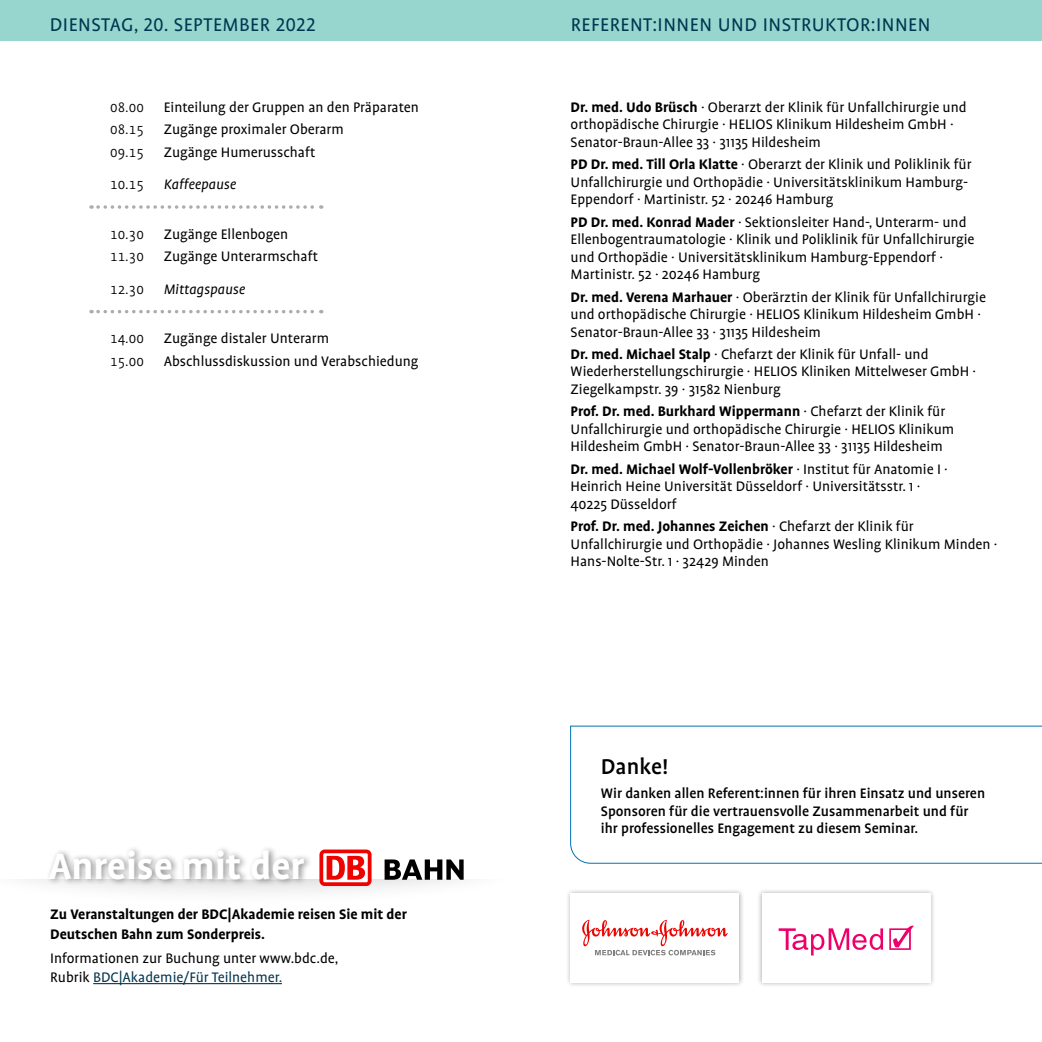
<style>
.page{position:relative;width:1042px;height:1042px;background:#fff}
.page>*{position:absolute;margin:0;border:0;box-sizing:border-box;transform-origin:0 0}
.t1{font:700 42px "Profile Pro";color:#fff}
.t2{font:500 24.5px "Profile Pro";color:#000}
.t3{font:21px "Profile Pro";letter-spacing:.025em;color:#003650}
.t4{font:15.75px/17.5px "Profile Pro";color:#000}
.t5{font:500 15.75px/17.5px "Profile Pro";color:#000}
.t6{font:700 15.75px/19.2px "Profile Pro";color:#000}
.t7{font:300 15.75px "Profile Pro";color:#000}
.t8{font:italic 15.75px "Profile Pro";color:#000}
.s1{color:#003650}
.s2{font-weight:700}
</style>
<div class="page">
<div style="left:0;top:0;width:1042px;height:40px;background:#96d6ce"></div>
<svg style="left:98px;top:205px;width:224px;height:4px"></svg>
<svg style="left:98px;top:310px;width:224px;height:3px"></svg>
<div style="left:757px;top:887px;width:179px;height:101px;background:#000;opacity:.33"></div>
<div style="left:762px;top:893px;width:169px;height:89px;background:#fff"></div>
<svg style="left:889px;top:925px;width:25px;height:25px"></svg>
<svg style="left:778px;top:928px;width:105px;height:27px"></svg>
<hr style="left:93px;top:983px;width:189px;height:1px;background:#003650">
<div style="left:45px;top:845px;width:268px;height:41px;background:#000;opacity:.47"></div>
<div style="left:319px;top:849px;width:52px;height:37px;background:#ed0400;border-radius:5px"></div>
<svg style="left:323px;top:853px;width:45px;height:29px"></svg>
<svg style="left:327px;top:856px;width:38px;height:24px"></svg>
<svg style="left:384px;top:859px;width:80px;height:21px"></svg>
<svg style="left:570px;top:725px;width:472px;height:139px"></svg>
<div style="left:565px;top:887px;width:180px;height:101px;background:#000;opacity:.33"></div>
<div style="left:570px;top:893px;width:169px;height:89px;background:#fff"></div>
<svg style="left:582px;top:920px;width:146px;height:35px"></svg>
<h3 class="t3" style="left:50px;top:13px;width:268px">DIENSTAG, 20. SEPTEMBER 2022</h3>
<h3 class="t3" style="left:571px;top:13px;width:361px">REFERENT:INNEN UND INSTRUKTOR:INNEN</h3>
<p class="t7" style="left:110px;top:98px;width:35px">08.00</p>
<p class="t4" style="left:164px;top:99px;width:257px">Einteilung der Gruppen an den Präparaten</p>
<p class="t7" style="left:110px;top:121px;width:35px">08.15</p>
<p class="t4" style="left:164px;top:121px;width:182px">Zugänge proximaler Oberarm</p>
<p class="t7" style="left:110px;top:143px;width:35px">09.15</p>
<p class="t4" style="left:164px;top:144px;width:153px">Zugänge Humerusschaft</p>
<p class="t7" style="left:110px;top:176px;width:35px">10.15</p>
<p class="t8" style="left:164px;top:175px;width:74px">Kaffeepause</p>
<p class="t7" style="left:110px;top:225px;width:35px">10.30</p>
<p class="t4" style="left:164px;top:226px;width:126px">Zugänge Ellenbogen</p>
<p class="t7" style="left:110px;top:248px;width:35px">11.30</p>
<p class="t4" style="left:164px;top:248px;width:156px">Zugänge Unterarmschaft</p>
<p class="t7" style="left:110px;top:280px;width:35px">12.30</p>
<p class="t8" style="left:164px;top:280px;width:83px">Mittagspause</p>
<p class="t7" style="left:110px;top:330px;width:35px">14.00</p>
<p class="t4" style="left:164px;top:330px;width:167px">Zugänge distaler Unterarm</p>
<p class="t7" style="left:110px;top:352px;width:35px">15.00</p>
<p class="t4" style="left:164px;top:353px;width:256px">Abschlussdiskussion und Verabschiedung</p>
<h1 class="t1" style="left:48px;top:841px;width:257px">Anreise mit der</h1>
<p class="t6" style="left:50px;top:905px;width:358px">Zu Veranstaltungen der BDC|Akademie reisen Sie mit der<br>Deutschen Bahn zum Sonderpreis.</p>
<p class="t4" style="left:50px;top:949px;width:290px;line-height:19.2px">Informationen zur Buchung unter www.bdc.de,<br>Rubrik <span class="s1">BDC|Akademie/Für Teilnehmer.</span></p>
<p class="t4" style="left:570px;top:99px;width:397px"><span class="s2">Dr. med. Udo Brüsch</span> · Oberarzt der Klinik für Unfallchirurgie und orthopädische Chirurgie · HELIOS Klinikum Hildesheim GmbH ·<br>Senator-Braun-Allee 33 · 31135 Hildesheim</p>
<p class="t4" style="left:570px;top:156px;width:402px"><span class="s2">PD Dr. med. Till Orla Klatte</span> · Oberarzt der Klinik und Poliklinik für<br>Unfallchirurgie und Orthopädie · Universitätsklinikum Hamburg-<br>Eppendorf · Martinistr. 52 · 20246 Hamburg</p>
<p class="t4" style="left:570px;top:214px;width:405px"><span class="s2">PD Dr. med. Konrad Mader</span> · Sektionsleiter Hand-, Unterarm- und Ellenbogentraumatologie · Klinik und Poliklinik für Unfallchirurgie und Orthopädie · Universitätsklinikum Hamburg-Eppendorf · Martinistr. 52 · 20246 Hamburg</p>
<p class="t4" style="left:570px;top:288px;width:417px"><span class="s2">Dr. med. Verena Marhauer</span> · Oberärztin der Klinik für Unfallchirurgie und orthopädische Chirurgie · HELIOS Klinikum Hildesheim GmbH ·<br>Senator-Braun-Allee 33 · 31135 Hildesheim</p>
<p class="t4" style="left:570px;top:346px;width:407px"><span class="s2">Dr. med. Michael Stalp</span> · Chefarzt der Klinik für Unfall- und<br>Wiederherstellungschirurgie · HELIOS Kliniken Mittelweser GmbH ·<br>Ziegelkampstr. 39 · 31582 Nienburg</p>
<p class="t4" style="left:570px;top:403px;width:385px"><span class="s2">Prof. Dr. med. Burkhard Wippermann</span> · Chefarzt der Klinik für<br>Unfallchirurgie und orthopädische Chirurgie · HELIOS Klinikum<br>Hildesheim GmbH · Senator-Braun-Allee 33 · 31135 Hildesheim</p>
<p class="t4" style="left:570px;top:461px;width:379px"><span class="s2">Dr. med. Michael Wolf-Vollenbröker</span> · Institut für Anatomie I ·<br>Heinrich Heine Universität Düsseldorf · Universitätsstr. 1 ·<br>40225 Düsseldorf</p>
<p class="t4" style="left:570px;top:518px;width:428px"><span class="s2">Prof. Dr. med. Johannes Zeichen</span> · Chefarzt der Klinik für<br>Unfallchirurgie und Orthopädie · Johannes Wesling Klinikum Minden ·<br>Hans-Nolte-Str. 1 · 32429 Minden</p>
<h2 class="t2" style="left:601px;top:752px;width:69px">Danke!</h2>
<p class="t5" style="left:601px;top:785px;width:386px">Wir danken allen Referent:innen für ihren Einsatz und unseren<br>Sponsoren für die vertrauensvolle Zusammenarbeit und für ihr professionelles Engagement zu diesem Seminar.</p>
</div>
